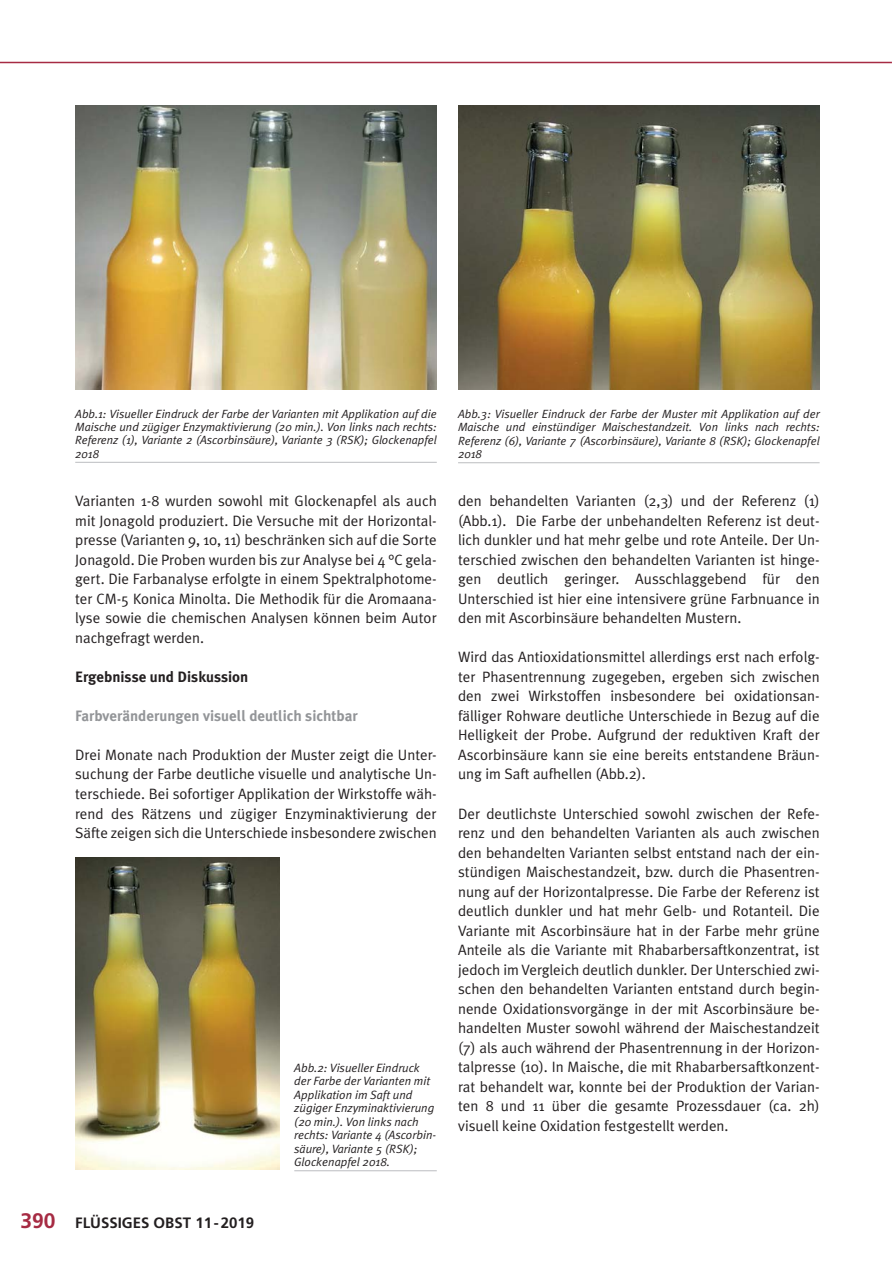
<style>
.page{position:relative;width:892px;height:1263px;background:#fff}
.page>*{position:absolute;margin:0;border:0;box-sizing:border-box;transform-origin:0 0}
.t1{font:15px/19.5px "Meta Plus Normal";color:#231f20;text-align:justify}
.t2{font:700 15px "Meta Plus";color:#939598}
.t3{font:700 15px "Frutiger";color:#231f20}
.t4{font:700 15px "Meta Plus";color:#231f20}
.t5{font:italic 12px/13.5px "Meta Plus Normal";color:#231f20}
.t6{font:italic 11.85px/13.4px "Meta Plus Normal";color:#231f20;text-align:justify}
.s1{font-size:21px;color:#a62b43}
</style>
<div class="page">
<hr style="left:0;top:62px;width:892px;height:1px;background:#a62b43">
<img style="left:75px;top:857px;width:204px;height:312px">
<hr style="left:294px;top:1170px;width:143px;height:1px;background:#bbbdc0">
<img style="left:75px;top:105px;width:362px;height:284px">
<hr style="left:75px;top:462px;width:362px;height:1px;background:#bbbdc0">
<img style="left:458px;top:105px;width:361px;height:284px">
<hr style="left:458px;top:462px;width:361px;height:1px;background:#bbbdc0">
<p class="t6" style="left:75px;top:407px;width:363px">Abb.1: Visueller Eindruck der Farbe der Varianten mit Applikation auf die Maische und zügiger Enzymaktivierung (20 min.). Von links nach rechts:<br>Referenz (1), Variante 2 (Ascorbinsäure), Variante 3 (RSK); Glockenapfel 2018</p>
<p class="t1" style="left:75px;top:493px;width:363px">Varianten 1-8 wurden sowohl mit Glockenapfel als auch mit Jonagold produziert. Die Versuche mit der Horizontal&shy;presse (Varianten 9, 10, 11) beschränken sich auf die Sorte Jonagold. Die Proben wurden bis zur Analyse bei 4 °C gela&shy;gert. Die Farbanalyse erfolgte in einem Spektralphotome&shy;ter CM-5 Konica Minolta. Die Methodik für die Aromaana&shy;lyse sowie die chemischen Analysen können beim Autor nachgefragt werden.</p>
<p class="t4" style="left:75px;top:669px;width:175px">Ergebnisse und Diskussion</p>
<p class="t2" style="left:75px;top:708px;width:284px">Farbveränderungen visuell deutlich sichtbar</p>
<p class="t1" style="left:75px;top:746px;width:363px">Drei Monate nach Produktion der Muster zeigt die Unter&shy;suchung der Farbe deutliche visuelle und analytische Un&shy;terschiede. Bei sofortiger Applikation der Wirkstoffe wäh&shy;rend des Rätzens und zügiger Enzyminaktivierung der Säfte zeigen sich die Unterschiede insbesondere zwischen</p>
<p class="t3" style="left:20px;top:1215px;width:235px"><span class="s1">390</span> FLÜSSIGES OBST 11 - 2019</p>
<p class="t5" style="left:294px;top:1061px;width:143px">Abb.2: Visueller Eindruck der Farbe der Varianten mit<br>Applikation im Saft und zügiger Enzyminaktivierung (20 min.). Von links nach rechts: Variante 4 (Ascorbin&shy;säure), Variante 5 (RSK);<br>Glockenapfel 2018.</p>
<p class="t6" style="left:458px;top:408px;width:363px">Abb.3: Visueller Eindruck der Farbe der Muster mit Applikation auf der Maische und einstündiger Maischestandzeit. Von links nach rechts:<br>Referenz (6), Variante 7 (Ascorbinsäure), Variante 8 (RSK); Glockenapfel 2018</p>
<p class="t1" style="left:458px;top:493px;width:363px">den behandelten Varianten (2,3) und der Referenz (1) (Abb.1). Die Farbe der unbehandelten Referenz ist deut&shy;lich dunkler und hat mehr gelbe und rote Anteile. Der Un&shy;terschied zwischen den behandelten Varianten ist hinge&shy;gen deutlich geringer. Ausschlaggebend für den Unterschied ist hier eine intensivere grüne Farbnuance in den mit Ascorbinsäure behandelten Mustern.</p>
<p class="t1" style="left:458px;top:649px;width:363px">Wird das Antioxidationsmittel allerdings erst nach erfolg&shy;ter Phasentrennung zugegeben, ergeben sich zwischen den zwei Wirkstoffen insbesondere bei oxidationsan&shy;fälliger Rohware deutliche Unterschiede in Bezug auf die Helligkeit der Probe. Aufgrund der reduktiven Kraft der Ascorbinsäure kann sie eine bereits entstandene Bräun&shy;ung im Saft aufhellen (Abb.2).</p>
<p class="t1" style="left:458px;top:805px;width:363px">Der deutlichste Unterschied sowohl zwischen der Refe&shy;renz und den behandelten Varianten als auch zwischen den behandelten Varianten selbst entstand nach der ein&shy;stündigen Maischestandzeit, bzw. durch die Phasentren&shy;nung auf der Horizontalpresse. Die Farbe der Referenz ist deutlich dunkler und hat mehr Gelb- und Rotanteil. Die Variante mit Ascorbinsäure hat in der Farbe mehr grüne Anteile als die Variante mit Rhabarbersaftkonzentrat, ist jedoch im Vergleich deutlich dunkler. Der Unterschied zwi&shy;schen den behandelten Varianten entstand durch begin&shy;nende Oxidationsvorgänge in der mit Ascorbinsäure be&shy;handelten Muster sowohl während der Maischestandzeit (7) als auch während der Phasentrennung in der Horizon&shy;talpresse (10). In Maische, die mit Rhabarbersaftkonzent&shy;rat behandelt war, konnte bei der Produktion der Varian&shy;ten 8 und 11 über die gesamte Prozessdauer (ca. 2h) visuell keine Oxidation festgestellt werden.</p>
</div>
